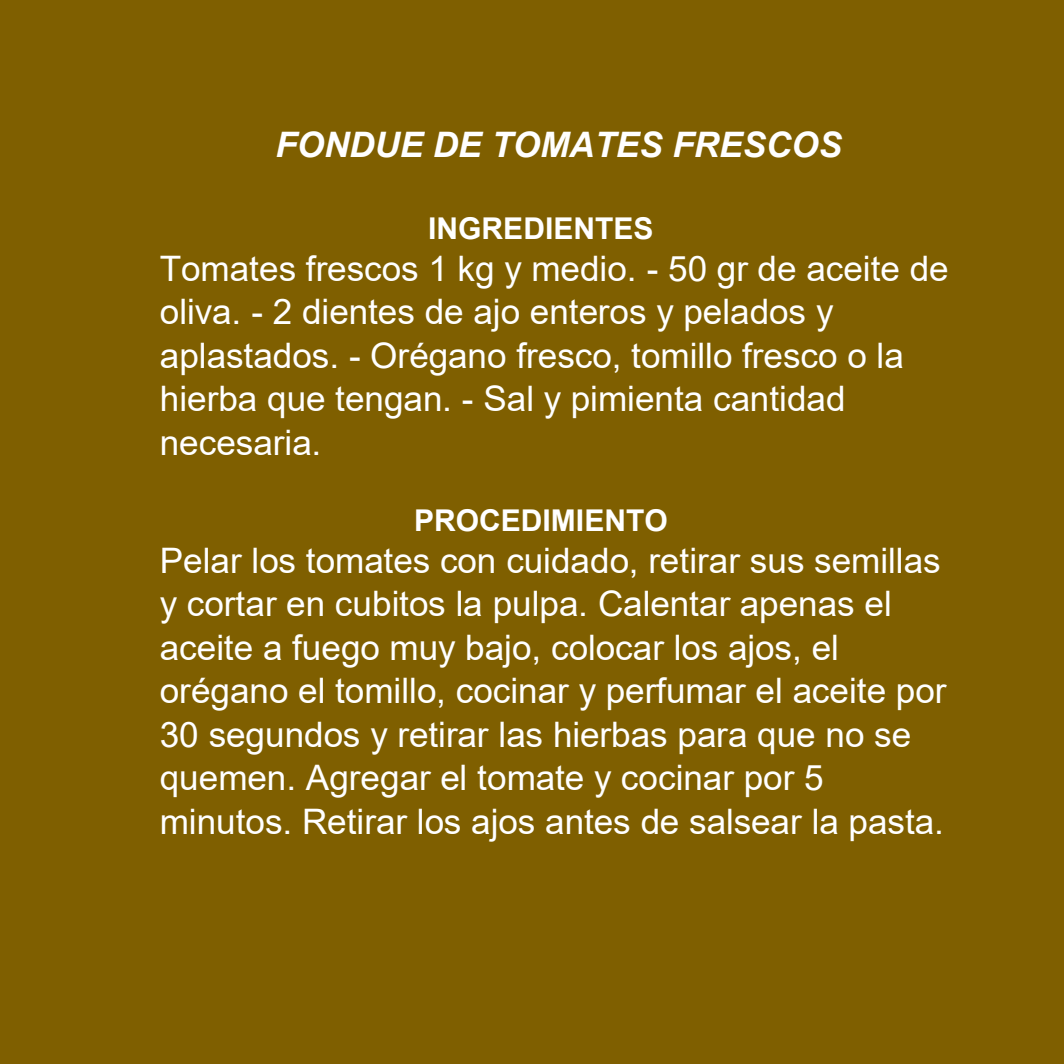
<style>
.page{position:relative;width:1064px;height:1064px;background:#fff}
.page>*{position:absolute;margin:0;border:0;box-sizing:border-box;transform-origin:0 0}
.t1{font:35px/43.5px "Arial";color:#fff}
.t2{font:italic 700 35px "Arial";letter-spacing:-.005em;color:#fff}
.t3{font:700 30px "Arial";color:#fff}
</style>
<div class="page">
<div style="left:0;top:0;width:1063px;height:1063px;background:#7f5f00"></div>
<p class="t2" style="left:275px;top:121px;width:568px">FONDUE DE TOMATES FRESCOS</p>
<p class="t3" style="left:428px;top:207px;width:227px">INGREDIENTES</p>
<p class="t1" style="left:160px;top:246px;width:790px">Tomates frescos 1 kg y medio. - 50 gr de aceite de oliva. - 2 dientes de ajo enteros y pelados y aplastados. - Orégano fresco, tomillo fresco o la hierba que tengan. - Sal y pimienta cantidad necesaria.</p>
<p class="t3" style="left:414px;top:499px;width:255px">PROCEDIMIENTO</p>
<p class="t1" style="left:160px;top:538px;width:788px">Pelar los tomates con cuidado, retirar sus semillas y cortar en cubitos la pulpa. Calentar apenas el aceite a fuego muy bajo, colocar los ajos, el orégano el tomillo, cocinar y perfumar el aceite por 30 segundos y retirar las hierbas para que no se quemen. Agregar el tomate y cocinar por 5 minutos. Retirar los ajos antes de salsear la pasta.</p>
</div>
